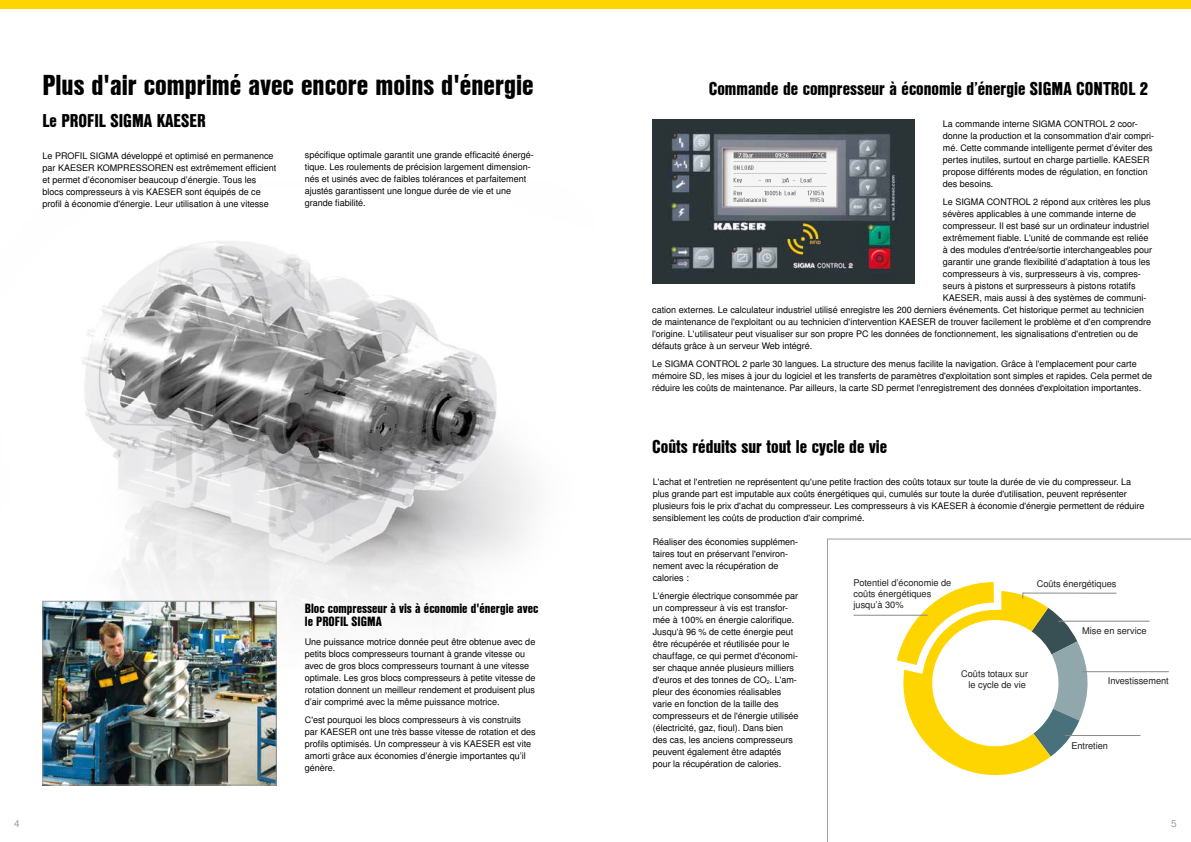
<style>
.page{position:relative;width:1191px;height:842px;background:#fff}
.page>*{position:absolute;margin:0;border:0;box-sizing:border-box;transform-origin:0 0}
.t1{font:28px "Nimbus San L Bla Con";color:#000}
.t2{font:18px "Nimbus San L Bla Con";color:#000}
.t3{font:13px/13px "Nimbus San L Bla Con";color:#000}
.t4{font:10px "Nimbus San L";color:#9d9d9c}
.t5{font:9.2px/11.1px "Nimbus San L";color:#1d1d1b;text-align:center}
.t6{font:9px/12px "Nimbus San L";color:#000}
</style>
<div class="page">
<div style="left:0;top:0;width:1191px;height:9px;background:#ffd500"></div>
<img style="left:45px;top:669px;width:229px;height:114px">
<div style="left:43px;top:601px;width:233px;height:184px;border:1px solid #9d9d9c"></div>
<img style="left:42px;top:241px;width:490px;height:428px">
<svg style="left:827px;top:539px;width:364px;height:303px"></svg>
<img style="left:652px;top:119px;width:262px;height:164px">
<svg style="left:733px;top:152px;width:94px;height:51px"></svg>
<h1 class="t1" style="left:43px;top:64px;width:493px">Plus d'air comprimé avec encore moins d'énergie</h1>
<h2 class="t2" style="left:43px;top:107px;width:165px">Le PROFIL SIGMA KAESER</h2>
<p class="t6" style="left:43px;top:150px;width:235px">Le PROFIL SIGMA développé et optimisé en permanence par KAESER KOMPRESSOREN est extrêmement efficient et permet d’économiser beaucoup d’énergie. Tous les blocs compresseurs à vis KAESER sont équipés de ce profil à économie d'énergie. Leur utilisation à une vitesse</p>
<p class="t6" style="left:305px;top:149px;width:230px">spécifique optimale garantit une grande efficacité énergé&shy;tique. Les roulements de précision largement dimension&shy;nés et usinés avec de faibles tolérances et parfaitement ajustés garantissent une longue durée de vie et une grande fiabilité.</p>
<h3 class="t3" style="left:305px;top:601px;width:235px">Bloc compresseur à vis à économie d'énergie avec le PROFIL SIGMA</h3>
<p class="t6" style="left:305px;top:636px;width:232px">Une puissance motrice donnée peut être obtenue avec de petits blocs compresseurs tournant à grande vitesse ou avec de gros blocs compresseurs tournant à une vitesse optimale. Les gros blocs compresseurs à petite vitesse de rotation donnent un meilleur rendement et produisent plus d’air comprimé avec la même puissance motrice.</p>
<p class="t6" style="left:305px;top:714px;width:232px">C'est pourquoi les blocs compresseurs à vis construits par KAESER ont une très basse vitesse de rotation et des profils optimisés. Un compresseur à vis KAESER est vite amorti grâce aux économies d’énergie importantes qu’il génère.</p>
<h2 class="t2" style="left:709px;top:75px;width:441px">Commande de compresseur à économie d’énergie SIGMA CONTROL 2</h2>
<p class="t6" style="left:943px;top:118px;width:213px">La commande interne SIGMA CONTROL 2 coor&shy;donne la production et la consommation d'air compri&shy;mé. Cette commande intelligente permet d’éviter des pertes inutiles, surtout en charge partielle. KAESER propose différents modes de régulation, en fonction des besoins.</p>
<p class="t6" style="left:943px;top:196px;width:209px">Le SIGMA CONTROL 2 répond aux critères les plus</p>
<p class="t6" style="left:943px;top:208px;width:195px">sévères applicables à une commande interne de</p>
<p class="t6" style="left:943px;top:220px;width:208px">compresseur. Il est basé sur un ordinateur industriel</p>
<p class="t6" style="left:943px;top:232px;width:207px">extrêmement fiable. L'unité de commande est reliée</p>
<p class="t6" style="left:943px;top:244px;width:211px">à des modules d'entrée/sortie interchangeables pour</p>
<p class="t6" style="left:943px;top:256px;width:209px">garantir une grande flexibilité d’adaptation à tous les</p>
<p class="t6" style="left:943px;top:268px;width:199px">compresseurs à vis, surpresseurs à vis, compres-</p>
<p class="t6" style="left:943px;top:280px;width:194px">seurs à pistons et surpresseurs à pistons rotatifs</p>
<p class="t6" style="left:943px;top:292px;width:205px">KAESER, mais aussi à des systèmes de communi-</p>
<p class="t6" style="left:652px;top:304px;width:493px">cation externes. Le calculateur industriel utilisé enregistre les 200 derniers événements. Cet historique permet au technicien</p>
<p class="t6" style="left:652px;top:316px;width:500px">de maintenance de l'exploitant ou au technicien d'intervention KAESER de trouver facilement le problème et d'en comprendre</p>
<p class="t6" style="left:652px;top:328px;width:487px">l'origine. L'utilisateur peut visualiser sur son propre PC les données de fonctionnement, les signalisations d'entretien ou de</p>
<p class="t6" style="left:652px;top:340px;width:161px">défauts grâce à un serveur Web intégré.</p>
<p class="t6" style="left:652px;top:358px;width:501px">Le SIGMA CONTROL 2 parle 30 langues. La structure des menus facilite la navigation. Grâce à l'emplacement pour carte mémoire SD, les mises à jour du logiciel et les transferts de paramètres d'exploitation sont simples et rapides. Cela permet de réduire les coûts de maintenance. Par ailleurs, la carte SD permet l'enregistrement des données d'exploitation importantes.</p>
<h2 class="t2" style="left:652px;top:433px;width:236px">Coûts réduits sur tout le cycle de vie</h2>
<p class="t6" style="left:653px;top:476px;width:493px">L'achat et l'entretien ne représentent qu'une petite fraction des coûts totaux sur toute la durée de vie du compresseur. La plus grande part est imputable aux coûts énergétiques qui, cumulés sur toute la durée d'utilisation, peuvent représenter plusieurs fois le prix d'achat du compresseur. Les compresseurs à vis KAESER à économie d'énergie permettent de réduire sensiblement les coûts de production d'air comprimé.</p>
<p class="t6" style="left:653px;top:536px;width:147px">Réaliser des économies supplémen&shy;taires tout en préservant l'environ&shy;nement avec la récupération de calories :</p>
<p class="t6" style="left:653px;top:590px;width:147px">L'énergie électrique consommée par un compresseur à vis est transfor&shy;mée à 100% en énergie calorifique.<br>Jusqu'à 96 % de cette énergie peut être récupérée et réutilisée pour le chauffage, ce qui permet d'économi&shy;ser chaque année plusieurs milliers d'euros et des tonnes de CO<sub>2</sub>. L'am&shy;pleur des économies réalisables varie en fonction de la taille des compresseurs et de l'énergie utilisée (électricité, gaz, fioul). Dans bien des cas, les anciens compresseurs peuvent également être adaptés pour la récupération de calories.</p>
<p class="t5" style="left:853px;top:577px;width:99px;text-align:left">Potentiel d’économie de coûts énergétiques jusqu’à 30%</p>
<p class="t5" style="left:1036px;top:579px;width:81px">Coûts énergétiques</p>
<p class="t5" style="left:1082px;top:625px;width:66px">Mise en service</p>
<p class="t5" style="left:961px;top:668px;width:68px">Coûts totaux sur le cycle de vie</p>
<p class="t5" style="left:1107px;top:675px;width:63px">Investissement</p>
<p class="t5" style="left:1071px;top:740px;width:38px">Entretien</p>
<p class="t4" style="left:14px;top:817px;width:7px">4</p>
<p class="t4" style="left:1171px;top:817px;width:7px">5</p>
</div>
